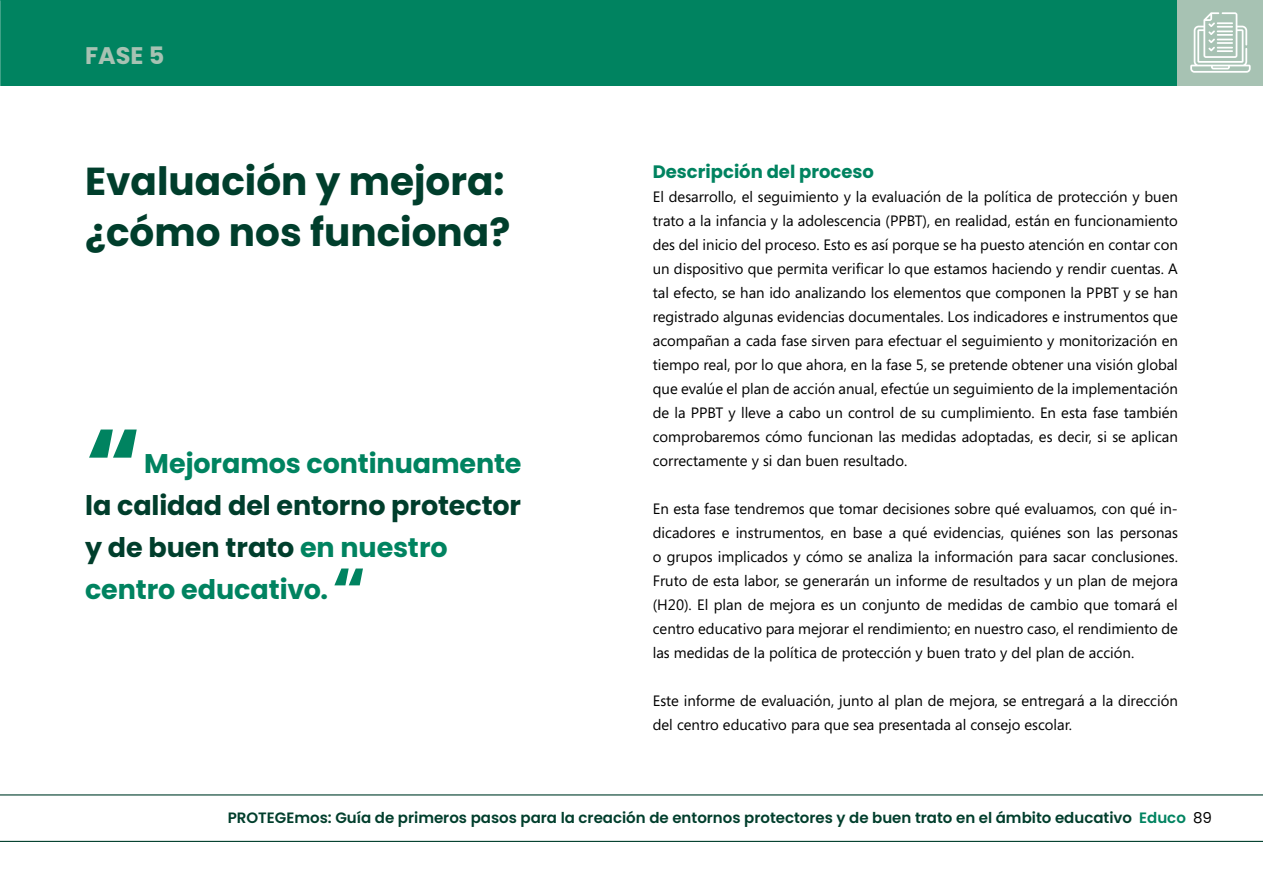
<style>
.page{position:relative;width:1263px;height:893px;background:#fff}
.page>*{position:absolute;margin:0;border:0;box-sizing:border-box;transform-origin:0 0}
.t1{font:700 105px "Poppins";color:#008360}
.t2{font:700 63px "Poppins";color:#008360}
.t3{font:700 39px/51px "Poppins";color:#003e2c}
.t4{font:700 27px/42px "Poppins";letter-spacing:-.005em;color:#003e2c}
.t5{font:700 27px "Poppins";letter-spacing:-.005em;color:#008360}
.t6{font:700 24px "Poppins";color:#a7c2b3}
.t7{font:700 18px "Poppins";color:#008360}
.t8{font:15px/24px "Segoe";color:#000;text-align:justify}
.t9{font:600 15px "Poppins";color:#003e2c}
.s1{color:#008360}
.s2{font-weight:400;color:#000}
</style>
<div class="page">
<div style="left:0;top:0;width:1263px;height:85px;background:#008360"></div>
<div style="left:1178px;top:0;width:85px;height:85px;background:#a7c2b3"></div>
<svg style="left:1190px;top:12px;width:61px;height:61px"></svg>
<img style="left:0;top:0;width:1px;height:893px">
<hr style="left:0;top:841px;width:1263px;height:1px;background:#003e2c">
<hr style="left:0;top:794px;width:1263px;height:1px;background:#003e2c">
<h3 class="t6" style="left:85px;top:41px;width:81px">FASE 5</h3>
<h3 class="t3" style="left:85px;top:156px;width:427px">Evaluación y mejora: ¿cómo nos funciona?</h3>
<p class="t7" style="left:653px;top:162px;width:223px">Descripción del proceso</p>
<p class="t8" style="left:653px;top:185px;width:527px">El desarrollo, el seguimiento y la evaluación de la política de protección y buen trato a la infancia y la adolescencia (PPBT), en realidad, están en funcionamiento des del inicio del proceso. Esto es así porque se ha puesto atención en contar con un dispositivo que permita verificar lo que estamos haciendo y rendir cuentas. A tal efecto, se han ido analizando los elementos que componen la PPBT y se han registrado algunas evidencias documentales. Los indicadores e instrumentos que acompañan a cada fase sirven para efectuar el seguimiento y monitorización en tiempo real, por lo que ahora, en la fase 5, se pretende obtener una visión global que evalúe el plan de acción anual, efectúe un seguimiento de la implementación de la PPBT y lleve a cabo un control de su cumplimiento. En esta fase también comprobaremos cómo funcionan las medidas adoptadas, es decir, si se aplican correctamente y si dan buen resultado.</p>
<p class="t8" style="left:653px;top:497px;width:527px">En esta fase tendremos que tomar decisiones sobre qué evaluamos, con qué in&shy;dicadores e instrumentos, en base a qué evidencias, quiénes son las personas o grupos implicados y cómo se analiza la información para sacar conclusiones.<br>Fruto de esta labor, se generarán un informe de resultados y un plan de mejora (H20). El plan de mejora es un conjunto de medidas de cambio que tomará el centro educativo para mejorar el rendimiento; en nuestro caso, el rendimiento de las medidas de la política de protección y buen trato y del plan de acción.</p>
<p class="t8" style="left:653px;top:689px;width:527px">Este informe de evaluación, junto al plan de mejora, se entregará a la dirección del centro educativo para que sea presentada al consejo escolar.</p>
<h1 class="t1" style="left:85px;top:406px;width:58px">“</h1>
<h3 class="t5" style="left:144px;top:448px;width:379px">Mejoramos continuamente</h3>
<h3 class="t4" style="left:85px;top:485px;width:438px">la calidad del entorno protector y de buen trato <span class="s1">en nuestro centro educativo.</span></h3>
<h2 class="t2" style="left:332px;top:554px;width:36px">“</h2>
<p class="t9" style="left:228px;top:809px;width:986px">PROTEGEmos: Guía de primeros pasos para la creación de entornos protectores y de buen trato en el ámbito educativo <span class="s1">Educo</span> <span class="s2">89</span></p>
</div>
